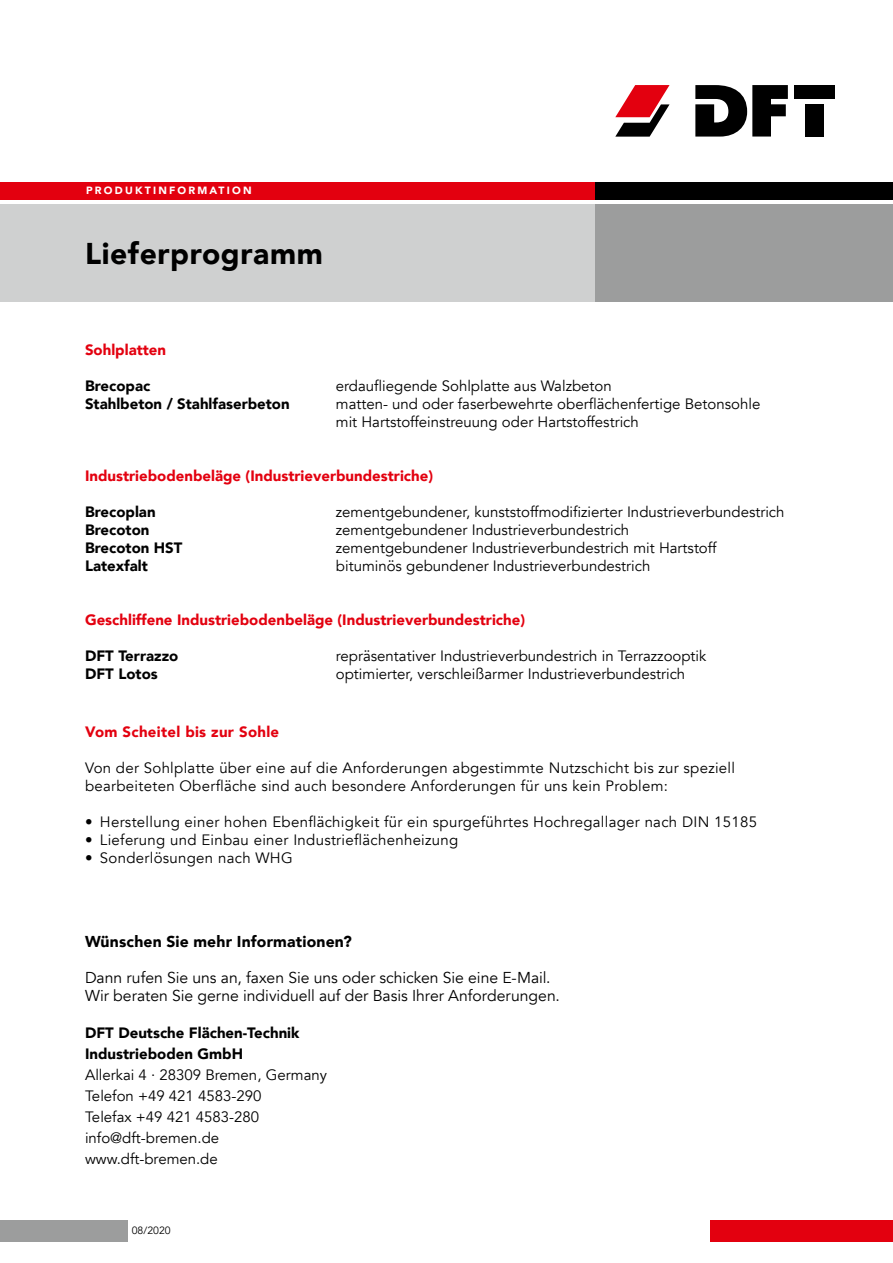
<style>
.page{position:relative;width:893px;height:1263px;background:#fff}
.page>*{position:absolute;margin:0;border:0;box-sizing:border-box;transform-origin:0 0}
.t1{font:900 30px "Avenir";letter-spacing:.02em;color:#000}
.t2{font:15.75px/18px "Avenir";color:#000}
.t3{font:900 15.75px "Avenir";letter-spacing:.01em;color:#000}
.t4{font:15px/21px "Avenir";color:#000}
.t5{font:15px/18px "Avenir";letter-spacing:.02em;color:#000}
.t6{font:900 15px/21px "Avenir";color:#000}
.t7{font:900 15px "Avenir";color:#e3000f}
.t8{font:900 15px "Avenir";letter-spacing:.02em;color:#e3000f}
.t9{font:900 10.5px "Avenir";letter-spacing:.21em;color:#fff}
.t10{font:10.5px "Avenir";color:#000}
</style>
<div class="page">
<div style="left:0;top:204px;width:595px;height:98px;background:#cfd0d0"></div>
<div style="left:595px;top:204px;width:298px;height:98px;background:#9c9d9d"></div>
<div style="left:0;top:183px;width:595px;height:17px;background:#e3000f"></div>
<div style="left:595px;top:183px;width:298px;height:17px;background:#000"></div>
<svg style="left:615px;top:85px;width:54px;height:52px"></svg>
<div style="left:794px;top:85px;width:41px;height:14px;background:#000"></div>
<div style="left:806px;top:104px;width:18px;height:33px;background:#000"></div>
<svg style="left:695px;top:85px;width:93px;height:52px"></svg>
<div style="left:710px;top:1220px;width:183px;height:22px;background:#e3000f"></div>
<div style="left:0;top:1220px;width:128px;height:22px;background:#9c9d9d"></div>
<p class="t9" style="left:86px;top:182px;width:167px">PRODUKTINFORMATION</p>
<h1 class="t1" style="left:85px;top:228px;width:239px">Lieferprogramm</h1>
<p class="t7" style="left:85px;top:337px;width:83px">Sohlplatten</p>
<p class="t6" style="left:85px;top:375px;width:67px">Brecopac</p>
<p class="t4" style="left:336px;top:376px;width:277px">erdaufliegende Sohlplatte aus Walzbeton</p>
<p class="t6" style="left:85px;top:393px;width:206px">Stahlbeton / Stahlfaserbeton</p>
<p class="t4" style="left:336px;top:395px;width:426px;line-height:18px">matten- und oder faserbewehrte oberflächenfertige Betonsohle mit Hartstoffeinstreuung oder Hartstoffestrich</p>
<p class="t7" style="left:85px;top:463px;width:350px">Industriebodenbeläge (Industrieverbundestriche)</p>
<p class="t6" style="left:85px;top:501px;width:72px">Brecoplan</p>
<p class="t4" style="left:336px;top:502px;width:450px">zementgebundener, kunststoffmodifizierter Industrieverbundestrich</p>
<p class="t6" style="left:85px;top:519px;width:66px">Brecoton</p>
<p class="t4" style="left:336px;top:520px;width:295px">zementgebundener Industrieverbundestrich</p>
<p class="t6" style="left:85px;top:537px;width:99px">Brecoton HST</p>
<p class="t4" style="left:336px;top:538px;width:382px">zementgebundener Industrieverbundestrich mit Hartstoff</p>
<p class="t6" style="left:85px;top:555px;width:64px">Latexfalt</p>
<p class="t4" style="left:336px;top:556px;width:316px">bituminös gebundener Industrieverbundestrich</p>
<p class="t7" style="left:85px;top:607px;width:442px">Geschliffene Industriebodenbeläge (Industrieverbundestriche)</p>
<p class="t6" style="left:85px;top:645px;width:95px">DFT Terrazzo</p>
<p class="t4" style="left:336px;top:646px;width:372px">repräsentativer Industrieverbundestrich in Terrazzooptik</p>
<p class="t6" style="left:85px;top:663px;width:74px">DFT Lotos</p>
<p class="t4" style="left:336px;top:664px;width:351px">optimierter, verschleißarmer Industrieverbundestrich</p>
<p class="t8" style="left:85px;top:719px;width:196px">Vom Scheitel bis zur Sohle</p>
<p class="t5" style="left:85px;top:759px;width:652px">Von der Sohlplatte über eine auf die Anforderungen abgestimmte Nutzschicht bis zur speziell bearbeiteten Oberfläche sind auch besondere Anforderungen für uns kein Problem:</p>
<p class="t5" style="left:85px;top:813px;width:673px">• Herstellung einer hohen Ebenflächigkeit für ein spurgeführtes Hochregallager nach DIN 15185</p>
<p class="t5" style="left:85px;top:831px;width:375px">• Lieferung und Einbau einer Industrieflächenheizung</p>
<p class="t5" style="left:85px;top:849px;width:209px">• Sonderlösungen nach WHG</p>
<p class="t3" style="left:85px;top:928px;width:268px">Wünschen Sie mehr Informationen?</p>
<p class="t2" style="left:85px;top:969px;width:476px">Dann rufen Sie uns an, faxen Sie uns oder schicken Sie eine E-Mail.<br>Wir beraten Sie gerne individuell auf der Basis Ihrer Anforderungen.</p>
<p class="t6" style="left:85px;top:1022px;width:216px">DFT Deutsche Flächen-Technik<br>Industrieboden GmbH</p>
<p class="t4" style="left:85px;top:1065px;width:244px">Allerkai 4 · 28309 Bremen, Germany<br>Telefon +49 421 4583-290<br>Telefax +49 421 4583-280 info@dft-bremen.de www.dft-bremen.de</p>
<p class="t10" style="left:132px;top:1224px;width:40px">08/2020</p>
</div>
